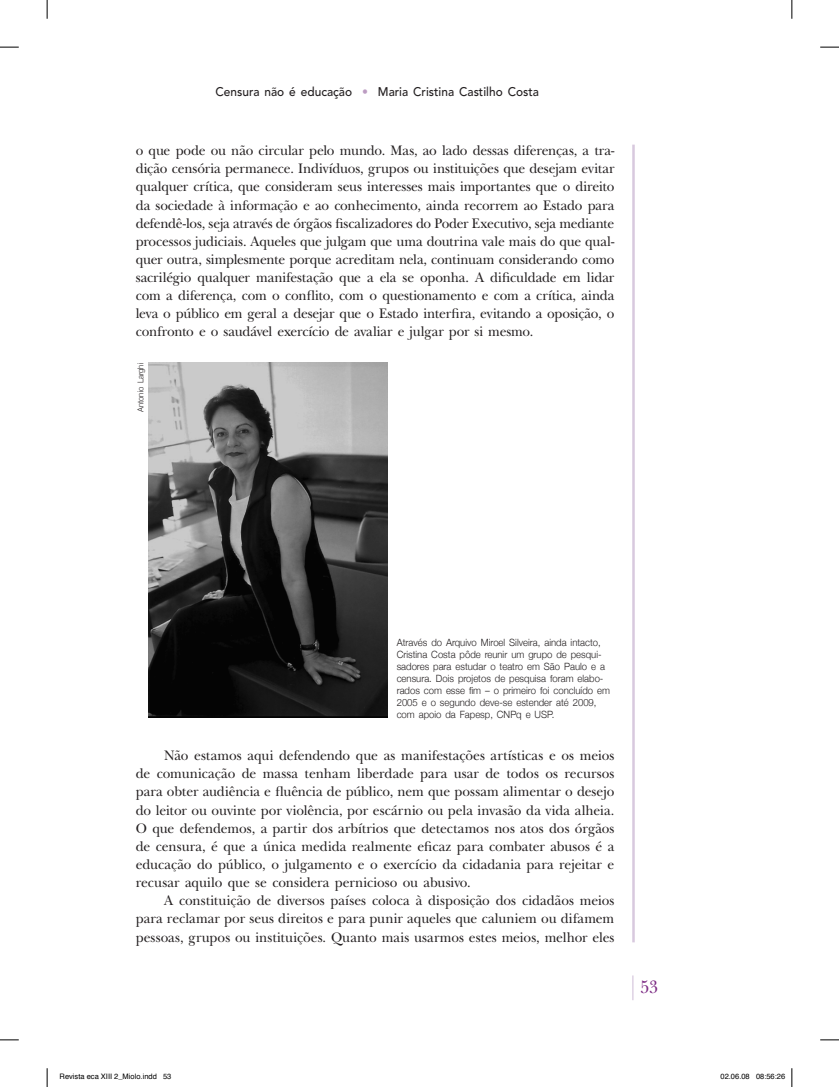
<style>
.page{position:relative;width:839px;height:1087px;background:#fff}
.page>*{position:absolute;margin:0;border:0;box-sizing:border-box;transform-origin:0 0}
.t1{font:18.75px "New Baskerville";color:#7b2a83;scale:.9 1}
.t2{font:14.38px/18.1px "New Baskerville";letter-spacing:-.005em;color:#231f20;text-align:justify;scale:.95 1}
.t3{font:500 12.5px "Avenir";color:#231f20;scale:.95 1}
.t4{font:300 10px/12px "Helvetica Neue";color:#231f20;scale:.95 1}
.t5{font:300 8.12px "Helvetica Neue";color:#231f20;scale:.95 1}
.t6{font:7.5px "Helvetica";color:#000}
.s1{color:#bc9cc2}
</style>
<div class="page">
<hr style="left:632px;top:145px;width:2px;height:797px;background:#d8c9de">
<svg style="left:632px;top:975px;width:1px;height:25px"></svg>
<img style="left:148px;top:363px;width:239px;height:354px">
<svg style="left:0;top:46px;width:19px;height:2px"></svg>
<svg style="left:820px;top:46px;width:18px;height:2px"></svg>
<svg style="left:0;top:1039px;width:19px;height:1px"></svg>
<svg style="left:820px;top:1039px;width:18px;height:1px"></svg>
<svg style="left:46px;top:0;width:2px;height:19px"></svg>
<svg style="left:46px;top:1068px;width:2px;height:18px"></svg>
<svg style="left:791px;top:0;width:1px;height:19px"></svg>
<svg style="left:791px;top:1068px;width:1px;height:18px"></svg>
<p class="t3" style="left:215px;top:85px;width:342px">Censura não é educação <span class="s1">•</span> Maria Cristina Castilho Costa</p>
<p class="t2" style="left:136px;top:141px;width:505px">o que pode ou não circular pelo mundo. Mas, ao lado dessas diferenças, a tra&shy;dição censória permanece. Indivíduos, grupos ou instituições que desejam evitar qualquer crítica, que consideram seus interesses mais importantes que o direito da sociedade à informação e ao conhecimento, ainda recorrem ao Estado para defendê-los, seja através de órgãos fiscalizadores do Poder Executivo, seja mediante processos judiciais. Aqueles que julgam que uma doutrina vale mais do que qual&shy;quer outra, simplesmente porque acreditam nela, continuam considerando como sacrilégio qualquer manifestação que a ela se oponha. A dificuldade em lidar com a diferença, com o conflito, com o questionamento e com a crítica, ainda leva o público em geral a desejar que o Estado interfira, evitando a oposição, o confronto e o saudável exercício de avaliar e julgar por si mesmo.</p>
<p class="t5" style="left:136px;top:412px;width:53px;rotate:-90deg">Antonio Larghi</p>
<p class="t4" style="left:396px;top:635px;width:226px">Através do Arquivo Miroel Silveira, ainda intacto, Cristina Costa pôde reunir um grupo de pesqui&shy;sadores para estudar o teatro em São Paulo e a censura. Dois projetos de pesquisa foram elabo&shy;rados com esse fim – o primeiro foi concluído em 2005 e o segundo deve-se estender até 2009, com apoio da Fapesp, CNPq e USP.</p>
<p class="t2" style="left:136px;top:746px;width:505px;text-indent:28px">Não estamos aqui defendendo que as manifestações artísticas e os meios de comunicação de massa tenham liberdade para usar de todos os recursos para obter audiência e fluência de público, nem que possam alimentar o desejo do leitor ou ouvinte por violência, por escárnio ou pela invasão da vida alheia.<br>O que defendemos, a partir dos arbítrios que detectamos nos atos dos órgãos de censura, é que a única medida realmente eficaz para combater abusos é a educação do público, o julgamento e o exercício da cidadania para rejeitar e recusar aquilo que se considera pernicioso ou abusivo.</p>
<p class="t2" style="left:136px;top:891px;width:505px;text-indent:28px">A constituição de diversos países coloca à disposição dos cidadãos meios para reclamar por seus direitos e para punir aqueles que caluniem ou difamem pessoas, grupos ou instituições. Quanto mais usarmos estes meios, melhor eles</p>
<h1 class="t1" style="left:640px;top:975px;width:21px">53</h1>
<p class="t6" style="left:60px;top:1070px;width:113px">Revista eca XIII 2_Miolo.indd 53</p>
<p class="t6" style="left:720px;top:1070px;width:66px">02.06.08 08:56:26</p>
</div>
